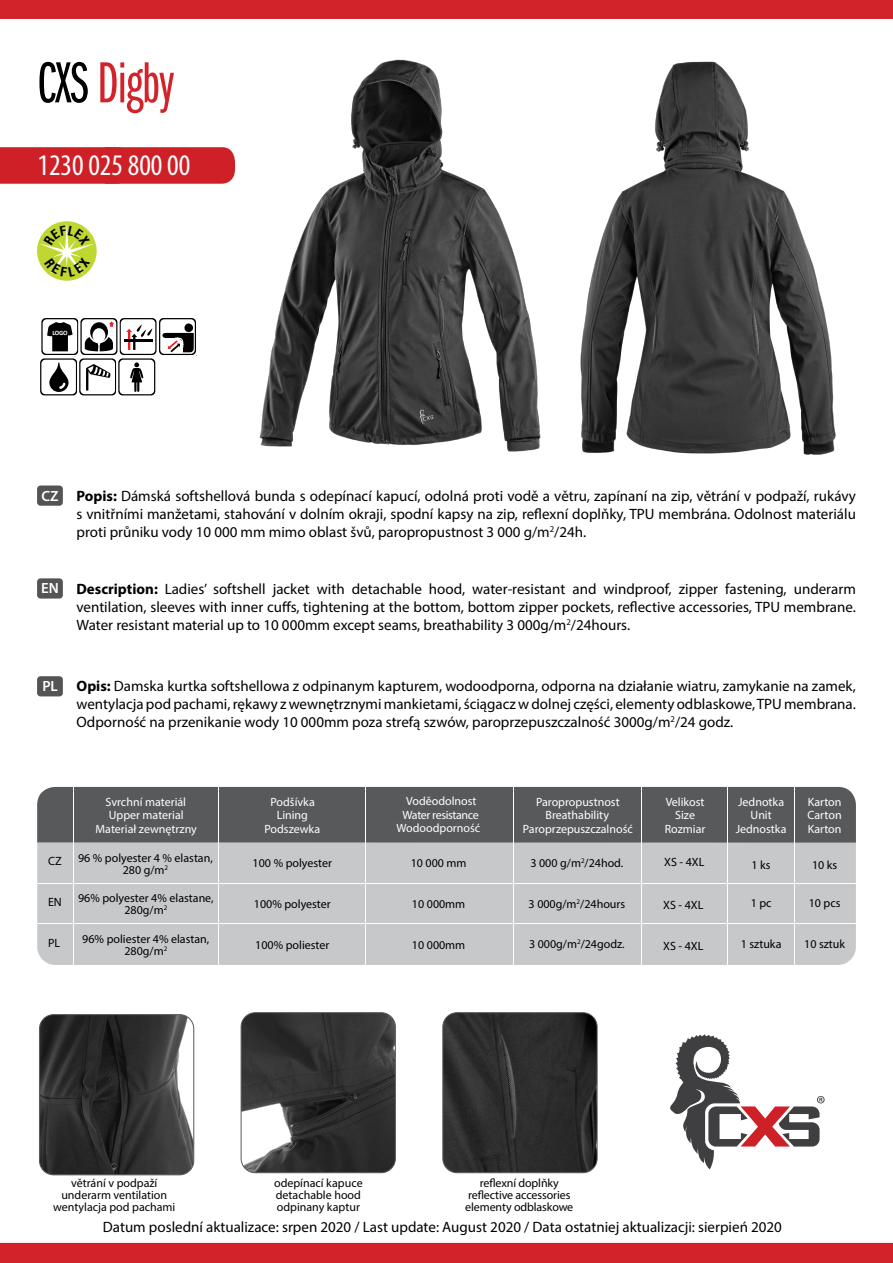
<style>
.page{position:relative;width:893px;height:1263px;background:#fff}
.page>*{position:absolute;margin:0;border:0;box-sizing:border-box;transform-origin:0 0}
.t1{font:60px "Franklin Got Itc DOT Boo Ext Com";letter-spacing:-.01em;color:#d2232a}
.t2{font:condensed 30px "Myriad Pro";color:#fff}
.t3{font:15px/18px "Myriad Pro";color:#000;text-align:justify}
.t4{font:600 14.85px "Myriad Pro";color:#fff}
.t5{font:12px/12px "Myriad Pro";color:#000;text-align:center}
.t6{font:12px "Myriad Pro";color:#fff}
.t7{font:12px "Myriad Pro";letter-spacing:-.03em;color:#fff}
.t8{font:700 6.6px "Calibri";color:#fff}
.s1{color:#000}
.s2{font-weight:700}
</style>
<div class="page">
<div style="left:0;top:147px;width:235px;height:37px;background:#cf2027"></div>
<img style="left:580px;top:61px;width:256px;height:394px">
<img style="left:259px;top:59px;width:282px;height:393px">
<svg style="left:670px;top:1034px;width:155px;height:135px"></svg>
<div style="left:37px;top:485px;width:26px;height:21px;background:#545456;border-radius:3px"></div>
<div style="left:37px;top:578px;width:26px;height:21px;background:#545456;border-radius:3px"></div>
<div style="left:37px;top:676px;width:26px;height:20px;background:#545456;border-radius:3px"></div>
<div style="left:0;top:0;width:893px;height:19px;background:#d2232a"></div>
<div style="left:0;top:1243px;width:893px;height:20px;background:#d2232a"></div>
<img style="left:241px;top:1013px;width:154px;height:160px">
<div style="left:241px;top:1012px;width:155px;height:161px;border:1px solid #58595b;border-radius:14px"></div>
<img style="left:39px;top:1015px;width:155px;height:160px">
<div style="left:39px;top:1014px;width:155px;height:161px;border:1px solid #58595b;border-radius:14px"></div>
<img style="left:444px;top:1014px;width:152px;height:159px">
<div style="left:442px;top:1012px;width:156px;height:161px;border:1px solid #58595b;border-radius:14px"></div>
<div style="left:37px;top:787px;width:819px;height:178px;background:#c7c8ca;border-radius:18px"></div>
<div style="left:37px;top:787px;width:819px;height:55px;background:#58595b"></div>
<hr style="left:37px;top:923px;width:819px;height:1px;background:#fff">
<hr style="left:37px;top:883px;width:819px;height:1px;background:#fff">
<svg style="left:40px;top:317px;width:157px;height:79px"></svg>
<hr style="left:794px;top:787px;width:1px;height:178px;background:#fff">
<hr style="left:727px;top:787px;width:1px;height:178px;background:#fff">
<hr style="left:641px;top:787px;width:1px;height:178px;background:#fff">
<hr style="left:513px;top:787px;width:1px;height:178px;background:#fff">
<hr style="left:365px;top:787px;width:1px;height:178px;background:#fff">
<hr style="left:219px;top:787px;width:1px;height:178px;background:#fff">
<hr style="left:73px;top:787px;width:1px;height:178px;background:#fff">
<svg style="left:37px;top:221px;width:60px;height:60px"></svg>
<svg style="left:40px;top:225px;width:53px;height:52px;background:#cbde59"></svg>
<h1 class="t1" style="left:37px;top:51px;width:139px"><span class="s1">CXS</span> Digby</h1>
<h2 class="t2" style="left:38px;top:147px;width:154px">1230 025 800 00</h2>
<p class="t8" style="left:52px;top:329px;width:17px">LOGO</p>
<p class="t4" style="left:42px;top:486px;width:19px">CZ</p>
<p class="t4" style="left:41px;top:579px;width:19px">EN</p>
<p class="t3" style="left:77px;top:486px;width:781px"><span class="s2">Popis:</span> Dámská softshellová bunda s odepínací kapucí, odolná proti vodě a větru, zapínaní na zip, větrání v podpaží, rukávy s vnitřními manžetami, stahování v dolním okraji, spodní kapsy na zip, reflexní doplňky, TPU membrána. Odolnost materiálu proti průniku vody 10 000 mm mimo oblast švů, paropropustnost 3 000 g/m<sup>2</sup>/24h.</p>
<p class="t3" style="left:77px;top:579px;width:781px"><span class="s2">Description:</span> Ladies’ softshell jacket with detachable hood, water-resistant and windproof, zipper fastening, underarm ventilation, sleeves with inner cuffs, tightening at the bottom, bottom zipper pockets, reflective accessories, TPU membrane.<br>Water resistant material up to 10 000mm except seams, breathability 3 000g/m<sup>2</sup>/24hours.</p>
<p class="t4" style="left:42px;top:677px;width:17px">PL</p>
<p class="t3" style="left:77px;top:677px;width:781px"><span class="s2">Opis:</span> Damska kurtka softshellowa z odpinanym kapturem, wodoodporna, odporna na działanie wiatru, zamykanie na zamek, wentylacja pod pachami, rękawy z wewnętrznymi mankietami, ściągacz w dolnej części, elementy odblaskowe, TPU membrana.<br>Odporność na przenikanie wody 10 000mm poza strefą szwów, paroprzepuszczalność 3000g/m<sup>2</sup>/24 godz.</p>
<p class="t6" style="left:106px;top:794px;width:82px">Svrchní materiál</p>
<p class="t6" style="left:109px;top:808px;width:76px">Upper material</p>
<p class="t6" style="left:96px;top:822px;width:103px">Materiał zewnętrzny</p>
<p class="t6" style="left:270px;top:794px;width:46px">Podšívka</p>
<p class="t6" style="left:264px;top:821px;width:57px">Podszewka</p>
<p class="t6" style="left:277px;top:808px;width:33px">Lining</p>
<p class="t6" style="left:406px;top:794px;width:72px">Voděodolnost</p>
<p class="t6" style="left:396px;top:821px;width:85px">Wodoodporność</p>
<p class="t7" style="left:403px;top:807px;width:78px">Water resistance</p>
<p class="t6" style="left:536px;top:794px;width:85px">Paropropustnost</p>
<p class="t6" style="left:523px;top:821px;width:111px">Paroprzepuszczalność</p>
<p class="t6" style="left:546px;top:808px;width:65px">Breathability</p>
<p class="t6" style="left:666px;top:794px;width:40px">Velikost</p>
<p class="t6" style="left:665px;top:821px;width:42px">Rozmiar</p>
<p class="t6" style="left:675px;top:808px;width:21px">Size</p>
<p class="t6" style="left:738px;top:794px;width:48px">Jednotka</p>
<p class="t6" style="left:808px;top:794px;width:35px">Karton</p>
<p class="t6" style="left:750px;top:808px;width:23px">Unit</p>
<p class="t6" style="left:808px;top:808px;width:36px">Carton</p>
<p class="t6" style="left:736px;top:821px;width:52px">Jednostka</p>
<p class="t6" style="left:808px;top:821px;width:35px">Karton</p>
<p class="t5" style="left:48px;top:855px;width:15px">CZ</p>
<p class="t5" style="left:78px;top:851px;width:136px">96 % polyester 4 % elastan,<br>280 g/m<sup>2</sup></p>
<p class="t5" style="left:253px;top:857px;width:81px">100 % polyester</p>
<p class="t5" style="left:411px;top:857px;width:57px">10 000 mm</p>
<p class="t5" style="left:530px;top:857px;width:94px">3 000 g/m<sup>2</sup>/24hod.</p>
<p class="t5" style="left:664px;top:856px;width:42px">XS - 4XL</p>
<p class="t5" style="left:752px;top:859px;width:21px">1 ks</p>
<p class="t5" style="left:812px;top:859px;width:27px">10 ks</p>
<p class="t5" style="left:48px;top:896px;width:15px">EN</p>
<p class="t5" style="left:48px;top:936px;width:14px">PL</p>
<p class="t5" style="left:78px;top:892px;width:137px">96% polyester 4% elastane,<br>280g/m<sup>2</sup></p>
<p class="t5" style="left:82px;top:932px;width:129px">96% poliester 4% elastan,<br>280g/m<sup>2</sup></p>
<p class="t5" style="left:254px;top:898px;width:78px">100% polyester</p>
<p class="t5" style="left:529px;top:898px;width:98px">3 000g/m<sup>2</sup>/24hours</p>
<p class="t5" style="left:412px;top:898px;width:55px">10 000mm</p>
<p class="t5" style="left:255px;top:938px;width:76px">100% poliester</p>
<p class="t5" style="left:412px;top:938px;width:55px">10 000mm</p>
<p class="t5" style="left:529px;top:938px;width:97px">3 000g/m<sup>2</sup>/24godz.</p>
<p class="t5" style="left:663px;top:898px;width:42px">XS - 4XL</p>
<p class="t5" style="left:663px;top:939px;width:42px">XS - 4XL</p>
<p class="t5" style="left:751px;top:897px;width:22px">1 pc</p>
<p class="t5" style="left:741px;top:938px;width:42px">1 sztuka</p>
<p class="t5" style="left:809px;top:897px;width:33px">10 pcs</p>
<p class="t5" style="left:804px;top:938px;width:42px">10 sztuk</p>
<p class="t5" style="left:53px;top:1177px;width:124px">větrání v podpaží underarm ventilation wentylacja pod pachami</p>
<p class="t5" style="left:274px;top:1177px;width:90px;text-align:left">odepínací kapuce detachable hood odpinany kaptur</p>
<p class="t5" style="left:465px;top:1177px;width:110px">reflexní doplňky reflective accessories elementy odblaskowe</p>
<p class="t3" style="left:103px;top:1218px;width:681px">Datum poslední aktualizace: srpen 2020 / Last update: August 2020 / Data ostatniej aktualizacji: sierpień 2020</p>
</div>
